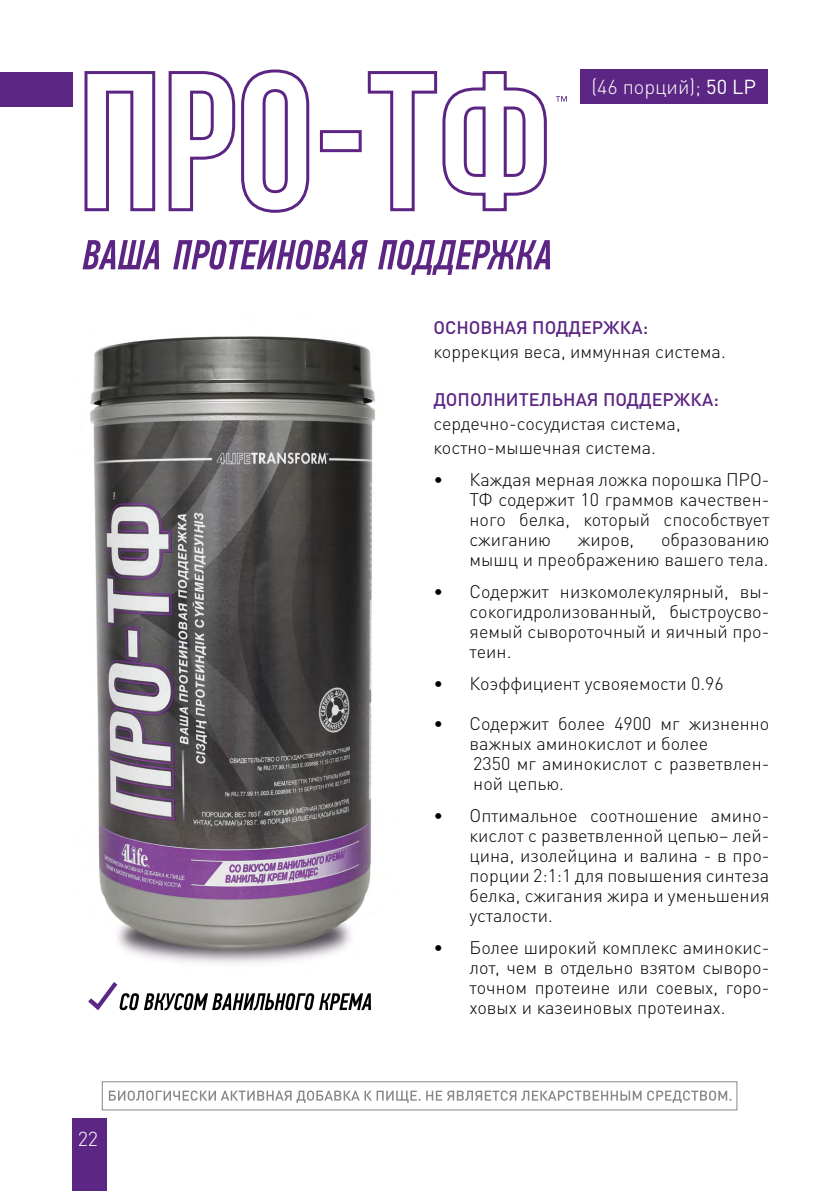
<style>
.page{position:relative;width:840px;height:1191px;background:#fff}
.page>*{position:absolute;margin:0;border:0;box-sizing:border-box;transform-origin:0 0}
.t1{font:300 20px "DIN Pro";color:#fff}
.t2{font:300 18px/20px "DIN Pro";color:#000;text-align:justify}
.t3{font:500 18px "DIN Pro";color:#5c2684}
.s1{font-weight:400}
</style>
<div class="page">
<img style="left:90px;top:336px;width:285px;height:628px">
<div style="left:0;top:72px;width:72px;height:34px;background:#5c2684"></div>
<div style="left:72px;top:1119px;width:34px;height:72px;background:#5c2684"></div>
<svg style="left:109px;top:1090px;width:621px;height:12px"></svg>
<div style="left:102px;top:1081px;width:635px;height:29px;border:1px solid #878787"></div>
<svg style="left:84px;top:71px;width:72px;height:141px"></svg>
<svg style="left:168px;top:69px;width:142px;height:144px"></svg>
<div style="left:320px;top:130px;width:41px;height:22px;background:#fff;border:3px solid #5c2483"></div>
<svg style="left:367px;top:71px;width:180px;height:141px"></svg>
<svg style="left:555px;top:96px;width:11px;height:6px"></svg>
<svg style="left:82px;top:240px;width:467px;height:35px"></svg>
<div style="left:579px;top:69px;width:188px;height:34px;background:#5c2684"></div>
<svg style="left:88px;top:982px;width:283px;height:28px"></svg>
<p class="t1" style="left:78px;top:1123px;width:22px">22</p>
<p class="t1" style="left:591px;top:71px;width:166px">(46 порций); <span class="s1">50 LP</span></p>
<p class="t3" style="left:433px;top:313px;width:216px">ОСНОВНАЯ ПОДДЕРЖКА:</p>
<p class="t2" style="left:433px;top:340px;width:293px">коррекция веса, иммунная система.</p>
<p class="t3" style="left:433px;top:385px;width:286px">ДОПОЛНИТЕЛЬНАЯ ПОДДЕРЖКА:</p>
<p class="t2" style="left:433px;top:410px;width:248px;line-height:24px">сердечно-сосудистая система, костно-мышечная система.</p>
<p class="t2" style="left:469px;top:468px;width:301px;text-indent:-36px">• Каждая мерная ложка порошка ПРО-ТФ содержит 10 граммов качествен&shy;ного белка, который способствует сжиганию</p>
<p class="t2" style="left:469px;top:528px;width:301px;text-align:right">образованию<br>мышц и преображению вашего тела.</p>
<p class="t2" style="left:469px;top:580px;width:301px;text-indent:-36px">• Содержит низкомолекулярный, вы&shy;сокогидролизованный, быстроусво&shy;яемый сывороточный и яичный про&shy;теин.</p>
<p class="t2" style="left:433px;top:672px;width:291px">• Коэффициент усвояемости 0.96</p>
<p class="t2" style="left:469px;top:712px;width:301px;text-align:left;text-indent:-36px">• Содержит более 4900 мг жизненно важных аминокислот и более<br>2350 мг аминокислот с разветвлен&shy;ной цепью.</p>
<p class="t2" style="left:469px;top:804px;width:301px;text-indent:-36px">• Оптимальное соотношение амино&shy;кислот с разветвленной цепью– лей&shy;цина, изолейцина и валина - в про&shy;порции 2:1:1 для повышения синтеза белка, сжигания жира и уменьшения усталости.</p>
<p class="t2" style="left:469px;top:936px;width:301px;text-indent:-36px">• Более широкий комплекс аминокис&shy;лот, чем в отдельно взятом сыворо&shy;точном протеине или соевых, горо&shy;ховых и казеиновых протеинах.</p>
<p class="t2" style="left:577px;top:528px;width:58px">жиров,</p>
</div>
